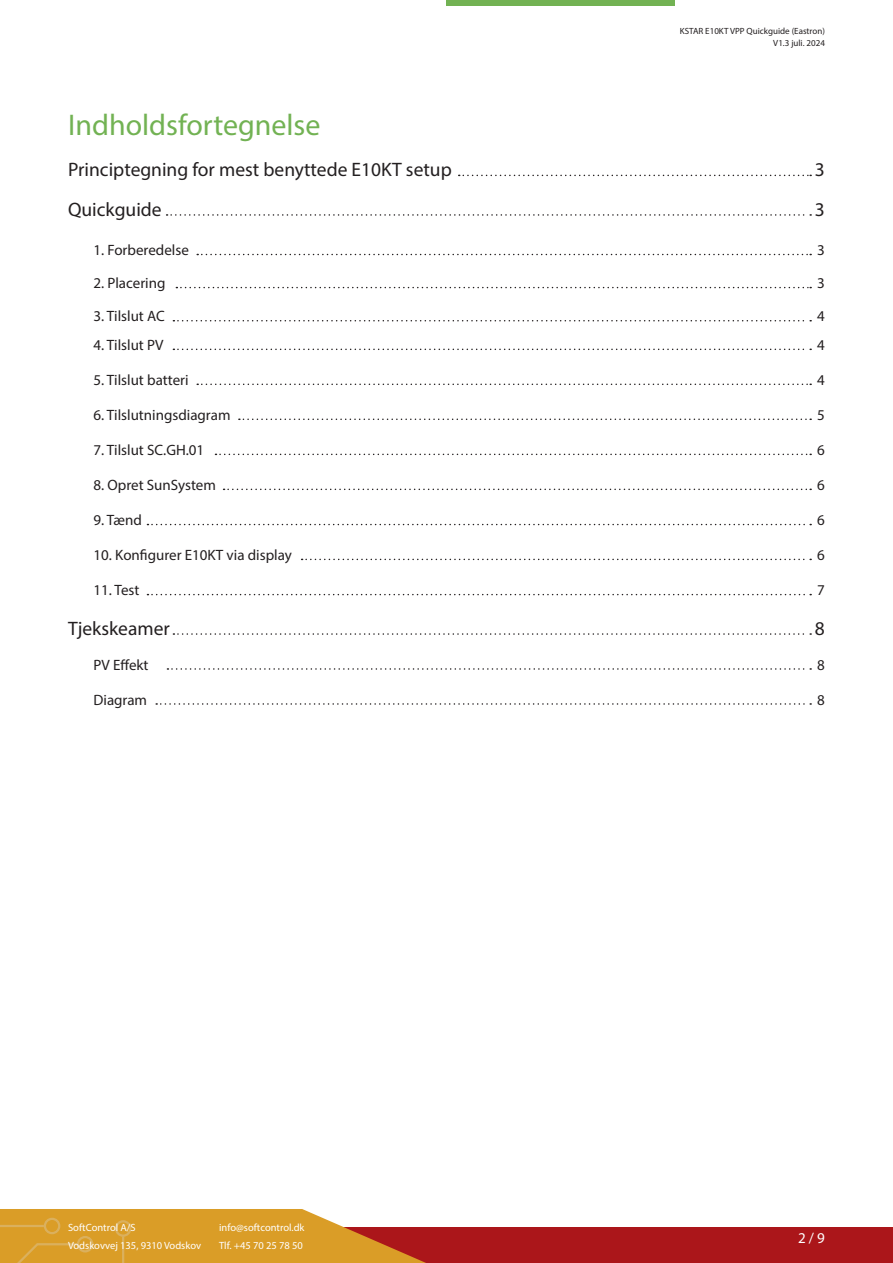
<style>
.page{position:relative;width:893px;height:1263px;background:#fff}
.page>*{position:absolute;margin:0;border:0;box-sizing:border-box;transform-origin:0 0}
.SoftControl_-_Overskrift{font:30px "Myriad Pro";color:#72b253}
.SoftControl_-_Underoverskrift{font:19.5px "Myriad Pro";color:#231f20}
.SoftControl_-_3__underoverskrift{font:15px "Myriad Pro";color:#231f20}
.SoftControl_-_Underoverskrift-2{font:15px "Myriad Pro";color:#231f20}
.t1{font:15px "Myriad Pro";color:#fff}
.t2{font:10.5px/18px "Myriad Pro";color:#fff}
.t3{font:9px/12px "Myriad Pro";color:#231f20;text-align:right}
</style>
<div class="page">
<div style="left:0;top:1227px;width:893px;height:36px;background:#ab161a"></div>
<svg style="left:0;top:1209px;width:426px;height:54px"></svg>
<div style="left:44px;top:1218px;width:16px;height:16px;border:2px solid #dcdddf;border-radius:50%"></div>
<div style="left:77px;top:1236px;width:16px;height:16px;border:2px solid #dcdddf;border-radius:50%"></div>
<div style="left:115px;top:1220px;width:16px;height:17px;border:2px solid #dcdddf;border-radius:50%"></div>
<div style="left:446px;top:0;width:229px;height:6px;background:#72b253"></div>
<svg style="left:459px;top:175px;width:352px;height:1px"></svg>
<svg style="left:167px;top:214px;width:644px;height:2px"></svg>
<svg style="left:197px;top:254px;width:614px;height:1px"></svg>
<svg style="left:176px;top:287px;width:635px;height:1px"></svg>
<svg style="left:173px;top:320px;width:638px;height:1px"></svg>
<svg style="left:173px;top:349px;width:638px;height:1px"></svg>
<svg style="left:197px;top:384px;width:614px;height:1px"></svg>
<svg style="left:239px;top:418px;width:572px;height:2px"></svg>
<svg style="left:215px;top:454px;width:596px;height:1px"></svg>
<svg style="left:224px;top:489px;width:587px;height:1px"></svg>
<svg style="left:147px;top:524px;width:664px;height:1px"></svg>
<svg style="left:302px;top:559px;width:509px;height:1px"></svg>
<svg style="left:147px;top:594px;width:664px;height:1px"></svg>
<svg style="left:173px;top:633px;width:638px;height:2px"></svg>
<svg style="left:167px;top:668px;width:644px;height:2px"></svg>
<svg style="left:156px;top:703px;width:655px;height:2px"></svg>
<p class="SoftControl_-_Overskrift" style="left:68px;top:106px;width:254px">Indholdsfortegnelse</p>
<p class="SoftControl_-_Underoverskrift" style="left:68px;top:158px;width:385px">Principtegning for mest benyttede E10KT setup</p>
<p class="SoftControl_-_Underoverskrift" style="left:68px;top:197px;width:95px">Quickguide</p>
<p class="SoftControl_-_Underoverskrift-2" style="left:94px;top:241px;width:97px">1. Forberedelse</p>
<p class="SoftControl_-_Underoverskrift-2" style="left:94px;top:274px;width:73px">2. Placering</p>
<p class="SoftControl_-_Underoverskrift-2" style="left:94px;top:307px;width:73px">3. Tilslut AC</p>
<p class="SoftControl_-_3__underoverskrift" style="left:94px;top:336px;width:71px">4. Tilslut PV</p>
<p class="SoftControl_-_3__underoverskrift" style="left:94px;top:371px;width:97px">5. Tilslut batteri</p>
<p class="SoftControl_-_3__underoverskrift" style="left:94px;top:406px;width:138px">6. Tilslutningsdiagram</p>
<p class="SoftControl_-_3__underoverskrift" style="left:94px;top:441px;width:112px">7. Tilslut SC.GH.01</p>
<p class="SoftControl_-_3__underoverskrift" style="left:94px;top:476px;width:124px">8. Opret SunSystem</p>
<p class="SoftControl_-_3__underoverskrift" style="left:94px;top:511px;width:50px">9. Tænd</p>
<p class="SoftControl_-_3__underoverskrift" style="left:94px;top:546px;width:200px">10. Konfigurer E10KT via display</p>
<p class="SoftControl_-_3__underoverskrift" style="left:94px;top:581px;width:47px">11. Test</p>
<p class="SoftControl_-_Underoverskrift" style="left:68px;top:616px;width:103px">Tjekskeamer</p>
<p class="SoftControl_-_3__underoverskrift" style="left:94px;top:655px;width:56px">PV Effekt</p>
<p class="SoftControl_-_3__underoverskrift" style="left:94px;top:690px;width:55px">Diagram</p>
<p class="t2" style="left:68px;top:1219px;width:135px">SoftControl A/S<br>Vodskovvej 135, 9310 Vodskov</p>
<p class="t2" style="left:219px;top:1219px;width:87px">info@softcontrol.dk<br>Tlf. +45 70 25 78 50</p>
<p class="t3" style="left:680px;top:25px;width:147px">KSTAR E10KT VPP Quickguide (Eastron)<br>V1.3 juli. 2024</p>
<p class="SoftControl_-_Underoverskrift" style="left:815px;top:158px;width:12px">3</p>
<p class="SoftControl_-_Underoverskrift" style="left:815px;top:197px;width:12px">3</p>
<p class="SoftControl_-_Underoverskrift-2" style="left:817px;top:241px;width:9px">3</p>
<p class="SoftControl_-_Underoverskrift-2" style="left:817px;top:274px;width:9px">3</p>
<p class="SoftControl_-_Underoverskrift-2" style="left:817px;top:307px;width:9px">4</p>
<p class="SoftControl_-_Underoverskrift-2" style="left:817px;top:336px;width:9px">4</p>
<p class="SoftControl_-_Underoverskrift-2" style="left:817px;top:371px;width:9px">4</p>
<p class="SoftControl_-_Underoverskrift-2" style="left:817px;top:406px;width:9px">5</p>
<p class="SoftControl_-_Underoverskrift-2" style="left:817px;top:441px;width:9px">6</p>
<p class="SoftControl_-_Underoverskrift-2" style="left:817px;top:476px;width:9px">6</p>
<p class="SoftControl_-_Underoverskrift-2" style="left:817px;top:511px;width:9px">6</p>
<p class="SoftControl_-_Underoverskrift-2" style="left:817px;top:546px;width:9px">6</p>
<p class="SoftControl_-_Underoverskrift-2" style="left:817px;top:581px;width:9px">7</p>
<p class="SoftControl_-_Underoverskrift" style="left:815px;top:616px;width:12px">8</p>
<p class="SoftControl_-_Underoverskrift-2" style="left:817px;top:655px;width:9px">8</p>
<p class="SoftControl_-_Underoverskrift-2" style="left:817px;top:690px;width:9px">8</p>
<p class="t1" style="left:798px;top:1228px;width:28px">2 / 9</p>
</div>
